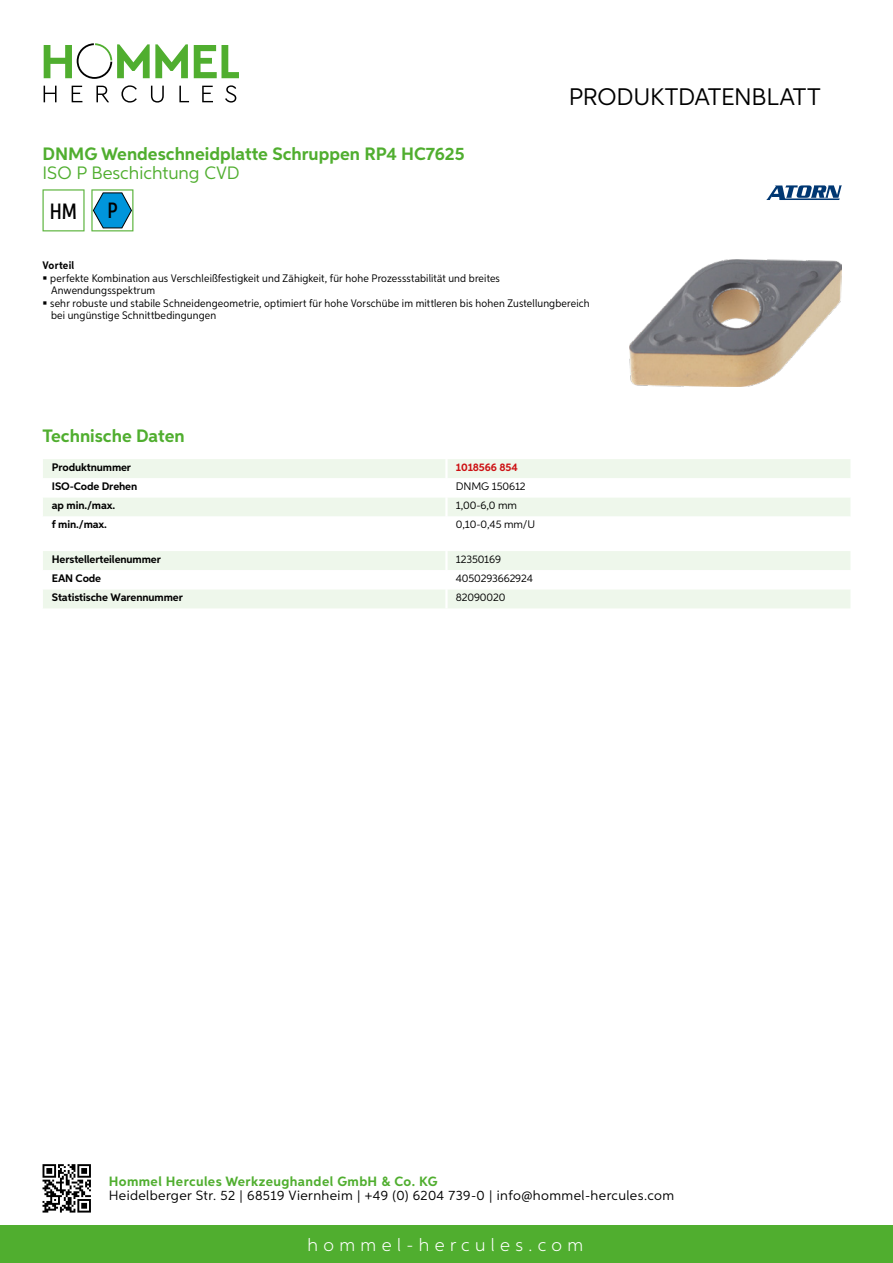
<style>
.page{position:relative;width:893px;height:1263px;background:#fff}
.page>*{position:absolute;margin:0;border:0;box-sizing:border-box;transform-origin:0 0}
.t1{font:24px "Aspira";letter-spacing:-.01em;color:#000}
.t2{font:500 22.2px "Aspira XX Nar";color:#000}
.t3{font:700 18px "Aspira";color:#50ae2f}
.t4{font:300 18px "Aspira";letter-spacing:.3em;color:#fff}
.t5{font:18px "Aspira";color:#50ae2f}
.t6{font:13.5px "Aspira";letter-spacing:.03em;color:#000}
.t7{font:700 13.5px "Aspira";letter-spacing:.03em;color:#50ae2f}
.t8{font:10.95px/12.3px "Aspira Nar";letter-spacing:.015em;color:#000}
.t9{font:700 10.95px "Aspira";letter-spacing:-.01em;color:#000}
.t10{font:10.95px "Aspira";letter-spacing:-.01em;color:#000}
.t11{font:700 10.95px "Aspira";letter-spacing:-.01em;color:#cd1013}
.t12{font:700 10.95px "Aspira Nar";letter-spacing:.015em;color:#000}
</style>
<div class="page">
<div style="left:0;top:1226px;width:893px;height:37px;background:#50ae2f"></div>
<svg style="left:43px;top:1164px;width:48px;height:48px"></svg>
<svg style="left:194px;top:45px;width:45px;height:33px"></svg>
<svg style="left:44px;top:43px;width:144px;height:36px"></svg>
<svg style="left:44px;top:86px;width:13px;height:16px"></svg>
<svg style="left:72px;top:86px;width:10px;height:16px"></svg>
<svg style="left:96px;top:86px;width:13px;height:16px"></svg>
<svg style="left:121px;top:85px;width:16px;height:18px"></svg>
<svg style="left:151px;top:86px;width:13px;height:17px"></svg>
<svg style="left:179px;top:86px;width:10px;height:16px"></svg>
<svg style="left:202px;top:86px;width:11px;height:16px"></svg>
<svg style="left:225px;top:85px;width:11px;height:18px"></svg>
<div style="left:43px;top:459px;width:807px;height:19px;background:#eef7eb"></div>
<div style="left:43px;top:498px;width:807px;height:18px;background:#eef7eb"></div>
<hr style="left:445px;top:459px;width:3px;height:19px;background:#fff">
<hr style="left:445px;top:497px;width:3px;height:19px;background:#fff">
<svg style="left:43px;top:551px;width:807px;height:57px"></svg>
<hr style="left:445px;top:589px;width:3px;height:19px;background:#fff">
<svg style="left:43px;top:189px;width:42px;height:42px"></svg>
<svg style="left:91px;top:189px;width:42px;height:42px"></svg>
<img style="left:629px;top:259px;width:213px;height:127px">
<svg style="left:766px;top:185px;width:76px;height:15px"></svg>
<h3 class="t3" style="left:43px;top:142px;width:424px">DNMG Wendeschneidplatte Schruppen RP4 HC7625</h3>
<h3 class="t5" style="left:43px;top:162px;width:196px">ISO P Beschichtung CVD</h3>
<h2 class="t2" style="left:50px;top:197px;width:29px">HM</h2>
<h2 class="t2" style="left:108px;top:197px;width:12px">P</h2>
<h1 class="t1" style="left:569px;top:82px;width:253px">Produktdatenblatt</h1>
<p class="t12" style="left:43px;top:259px;width:33px">Vorteil</p>
<p class="t8" style="left:50px;top:272px;width:541px">perfekte Kombination aus Verschleißfestigkeit und Zähigkeit, für hohe Prozessstabilität und breites Anwendungsspektrum<br>sehr robuste und stabile Schneidengeometrie, optimiert für hohe Vorschübe im mittleren bis hohen Zustellungbereich bei ungünstige Schnittbedingungen</p>
<h3 class="t3" style="left:43px;top:425px;width:144px">Technische Daten</h3>
<p class="t9" style="left:52px;top:461px;width:81px">Produktnummer</p>
<p class="t11" style="left:456px;top:461px;width:63px">1018566 854</p>
<p class="t9" style="left:52px;top:480px;width:87px">ISO-Code Drehen</p>
<p class="t10" style="left:456px;top:480px;width:71px">DN MG 150612</p>
<p class="t9" style="left:52px;top:499px;width:65px">ap min./max.</p>
<p class="t10" style="left:456px;top:499px;width:63px">1,00-6,0 mm</p>
<p class="t9" style="left:52px;top:518px;width:57px">f min./max.</p>
<p class="t10" style="left:456px;top:518px;width:79px">0,10-0,45 mm/U</p>
<p class="t9" style="left:52px;top:552px;width:111px">Herstellerteilenummer</p>
<p class="t10" style="left:456px;top:552px;width:47px">12350169</p>
<p class="t9" style="left:52px;top:572px;width:51px">EAN Code</p>
<p class="t10" style="left:456px;top:572px;width:79px">4050293662924</p>
<p class="t9" style="left:52px;top:591px;width:132px">Statistische Warennummer</p>
<p class="t10" style="left:456px;top:591px;width:51px">82090020</p>
<p class="t7" style="left:109px;top:1172px;width:330px">Hommel Hercules Werkzeughandel GmbH &amp; Co. KG</p>
<p class="t6" style="left:109px;top:1187px;width:567px">Heidelberger Str. 52 | 68519 Viernheim | +49 (0) 6204 739-0 | info@hommel-hercules.com</p>
<h3 class="t4" style="left:307px;top:1234px;width:277px">hommel-hercules.com</h3>
</div>
